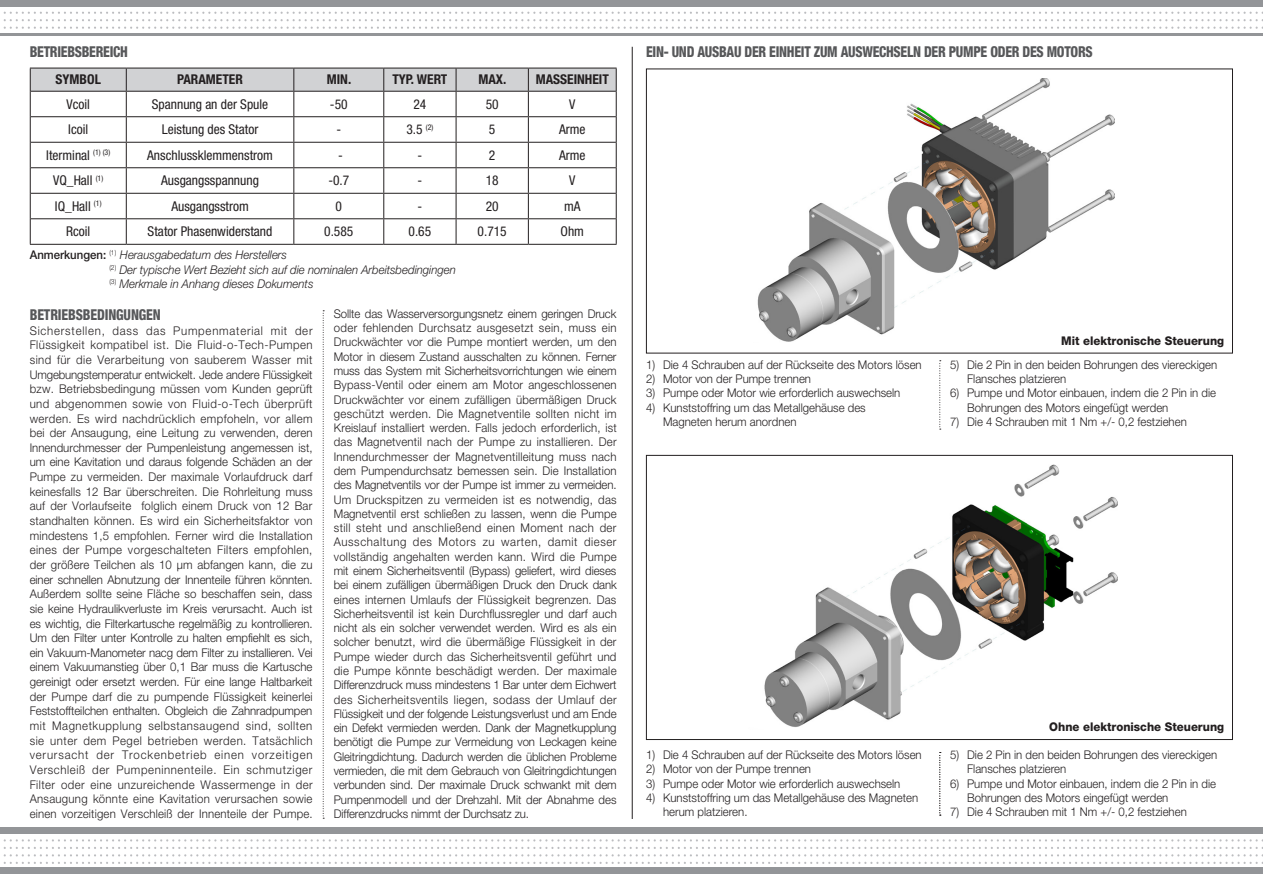
<style>
.page{position:relative;width:1263px;height:893px;background:#fff}
.page>*{position:absolute;margin:0;border:0;box-sizing:border-box;transform-origin:0 0}
.Normale{font:800 condensed 15px "Helvetica Neue LT Std";letter-spacing:-.02em;color:#57585a;scale:.9 1}
.t1{font:condensed 13.5px "Helvetica Neue LT Std";color:#231f20}
.t2{font:700 condensed 13.5px "Helvetica Neue LT Std";color:#231f20}
.Normale-2{font:300 12px/14.2px "Helvetica Neue LT Std";color:#231f20;scale:.95 1}
.Normale-3{font:italic 300 12px/14.2px "Helvetica Neue LT Std";color:#231f20;scale:.95 1}
.Normale-4{font:800 12px "Helvetica Neue LT Std";color:#231f20;scale:.95 1}
.s1{font-weight:500;font-style:normal}
</style>
<div class="page">
<hr style="left:632px;top:47px;width:1px;height:772px;background:#231f20">
<hr style="left:30px;top:244px;width:96px;height:1px;background:#231f20">
<hr style="left:126px;top:244px;width:168px;height:1px;background:#231f20">
<hr style="left:294px;top:244px;width:90px;height:1px;background:#231f20">
<hr style="left:384px;top:244px;width:72px;height:1px;background:#231f20">
<hr style="left:456px;top:244px;width:72px;height:1px;background:#231f20">
<hr style="left:528px;top:244px;width:89px;height:1px;background:#231f20">
<svg style="left:30px;top:68px;width:587px;height:176px"></svg>
<svg style="left:939px;top:752px;width:2px;height:64px"></svg>
<svg style="left:939px;top:360px;width:2px;height:70px"></svg>
<div style="left:646px;top:69px;width:587px;height:284px;border:1px solid #231f20"></div>
<div style="left:646px;top:455px;width:587px;height:285px;border:1px solid #231f20"></div>
<img style="left:757px;top:78px;width:357px;height:264px">
<img style="left:764px;top:465px;width:354px;height:262px">
<div style="left:0;top:868px;width:1263px;height:6px;background:#939598"></div>
<div style="left:0;top:828px;width:1263px;height:6px;background:#939598"></div>
<svg style="left:3px;top:839px;width:1260px;height:2px"></svg>
<svg style="left:3px;top:847px;width:1260px;height:9px"></svg>
<svg style="left:3px;top:862px;width:1260px;height:2px"></svg>
<div style="left:0;top:0;width:1263px;height:6px;background:#939598"></div>
<svg style="left:3px;top:27px;width:1260px;height:2px"></svg>
<svg style="left:3px;top:12px;width:1260px;height:9px"></svg>
<hr style="left:0;top:33px;width:1263px;height:3px;background:#939598">
<svg style="left:323px;top:310px;width:1px;height:509px"></svg>
<p class="Normale" style="left:30px;top:43px;width:111px">BETRIEBSBEREICH</p>
<p class="t2" style="left:56px;top:71px;width:47px">SYMBOL</p>
<p class="t2" style="left:177px;top:71px;width:67px">PARAMETER</p>
<p class="t2" style="left:327px;top:71px;width:26px">MIN.</p>
<p class="t2" style="left:392px;top:71px;width:56px">TYP. WERT</p>
<p class="t2" style="left:478px;top:71px;width:29px">MAX.</p>
<p class="t2" style="left:536px;top:71px;width:75px">MASSEINHEIT</p>
<p class="t1" style="left:67px;top:96px;width:25px">Vcoil</p>
<p class="t1" style="left:152px;top:96px;width:118px">Spannung an der Spule</p>
<p class="t1" style="left:330px;top:96px;width:19px">-50</p>
<p class="t1" style="left:413px;top:96px;width:14px">24</p>
<p class="t1" style="left:486px;top:96px;width:14px">50</p>
<p class="t1" style="left:569px;top:96px;width:8px">V</p>
<p class="t1" style="left:68px;top:122px;width:22px">Icoil</p>
<p class="t1" style="left:162px;top:122px;width:98px">Leistung des Stator</p>
<p class="t1" style="left:336px;top:122px;width:6px">-</p>
<p class="t1" style="left:406px;top:122px;width:29px">3.5 <sup>(2)</sup></p>
<p class="t1" style="left:489px;top:122px;width:8px">5</p>
<p class="t1" style="left:559px;top:122px;width:28px">Arme</p>
<p class="t1" style="left:46px;top:147px;width:66px">Iterminal <sup>(1)</sup> <sup>(3)</sup></p>
<p class="t1" style="left:147px;top:147px;width:127px">Anschlussklemmenstrom</p>
<p class="t1" style="left:338px;top:147px;width:6px">-</p>
<p class="t1" style="left:418px;top:147px;width:6px">-</p>
<p class="t1" style="left:489px;top:147px;width:8px">2</p>
<p class="t1" style="left:559px;top:147px;width:28px">Arme</p>
<p class="t1" style="left:53px;top:173px;width:52px">VQ_Hall <sup>(1)</sup></p>
<p class="t1" style="left:161px;top:173px;width:99px">Ausgangsspannung</p>
<p class="t1" style="left:328px;top:173px;width:22px">-0.7</p>
<p class="t1" style="left:418px;top:173px;width:6px">-</p>
<p class="t1" style="left:486px;top:173px;width:14px">18</p>
<p class="t1" style="left:569px;top:173px;width:8px">V</p>
<p class="t1" style="left:55px;top:198px;width:48px">IQ_Hall <sup>(1)</sup></p>
<p class="t1" style="left:171px;top:198px;width:79px">Ausgangsstrom</p>
<p class="t1" style="left:336px;top:198px;width:8px">0</p>
<p class="t1" style="left:418px;top:198px;width:6px">-</p>
<p class="t1" style="left:486px;top:198px;width:14px">20</p>
<p class="t1" style="left:564px;top:198px;width:18px">mA</p>
<p class="t1" style="left:66px;top:224px;width:26px">Rcoil</p>
<p class="t1" style="left:148px;top:224px;width:126px">Stator Phasenwiderstand</p>
<p class="t1" style="left:324px;top:224px;width:31px">0.585</p>
<p class="t1" style="left:409px;top:224px;width:24px">0.65</p>
<p class="t1" style="left:478px;top:224px;width:31px">0.715</p>
<p class="t1" style="left:560px;top:224px;width:25px">Ohm</p>
<p class="Normale-3" style="left:109px;top:248px;width:366px;text-indent:-80px"><span class="s1">Anmerkungen:</span> <sup>(1)</sup> Herausgabedatum des Herstellers<br><sup>(2)</sup> Der typische Wert Bezieht sich auf die nominalen Arbeitsbedingingen <sup>(3)</sup> Merkmale in Anhang dieses Dokuments</p>
<p class="Normale" style="left:30px;top:305px;width:147px">BETRIEBSBEDINGUNGEN</p>
<p class="Normale-2" style="left:30px;top:323px;width:299px;line-height:14.7px;text-align:justify">Sicherstellen, dass das Pumpenmaterial mit der Flüssigkeit kompatibel ist. Die Fluid-o-Tech-Pumpen sind für die Verarbeitung von sauberem Wasser mit Umgebungstemperatur entwickelt. Jede andere Flüssigkeit bzw. Betriebsbedingung müssen vom Kunden geprüft und abgenommen sowie von Fluid-o-Tech überprüft werden. Es wird nachdrücklich empfoheln, vor allem bei der Ansaugung, eine Leitung zu verwenden, deren Innendurchmesser der Pumpenleistung angemessen ist, um eine Kavitation und daraus folgende Schäden an der Pumpe zu vermeiden. Der maximale Vorlaufdruck darf keinesfalls 12 Bar überschreiten. Die Rohrleitung muss auf der Vorlaufseite folglich einem Druck von 12 Bar standhalten können. Es wird ein Sicherheitsfaktor von mindestens 1,5 empfohlen. Ferner wird die Installation eines der Pumpe vorgeschalteten Filters empfohlen, der größere Teilchen als 10 µm abfangen kann, die zu einer schnellen Abnutzung der Innenteile führen könnten.<br>Außerdem sollte seine Fläche so beschaffen sein, dass sie keine Hydraulikverluste im Kreis verursacht. Auch ist es wichtig, die Filterkartusche regelmäßig zu kontrollieren.<br>Um den Filter unter Kontrolle zu halten empfiehlt es sich, ein Vakuum-Manometer nacg dem Filter zu installieren. Vei einem Vakuumanstieg über 0,1 Bar muss die Kartusche gereinigt oder ersetzt werden. Für eine lange Haltbarkeit der Pumpe darf die zu pumpende Flüssigkeit keinerlei Feststoffteilchen enthalten. Obgleich die Zahnradpumpen mit Magnetkupplung selbstansaugend sind, sollten sie unter dem Pegel betrieben werden. Tatsächlich verursacht der Trockenbetrieb einen vorzeitigen Verschleiß der Pumpeninnenteile. Ein schmutziger Filter oder eine unzureichende Wassermenge in der Ansaugung könnte eine Kavitation verursachen sowie einen vorzeitigen Verschleiß der Innenteile der Pumpe.</p>
<p class="Normale-2" style="left:334px;top:306px;width:299px;text-align:justify">Sollte das Wasserversorgungsnetz einem geringen Druck oder fehlenden Durchsatz ausgesetzt sein, muss ein Druckwächter vor die Pumpe montiert werden, um den Motor in diesem Zustand ausschalten zu können. Ferner muss das System mit Sicherheitsvorrichtungen wie einem Bypass-Ventil oder einem am Motor angeschlossenen Druckwächter vor einem zufälligen übermäßigen Druck geschützt werden. Die Magnetventile sollten nicht im Kreislauf installiert werden. Falls jedoch erforderlich, ist das Magnetventil nach der Pumpe zu installieren. Der Innendurchmesser der Magnetventilleitung muss nach dem Pumpendurchsatz bemessen sein. Die Installation des Magnetventils vor der Pumpe ist immer zu vermeiden.<br>Um Druckspitzen zu vermeiden ist es notwendig, das Magnetventil erst schließen zu lassen, wenn die Pumpe still steht und anschließend einen Moment nach der Ausschaltung des Motors zu warten, damit dieser vollständig angehalten werden kann. Wird die Pumpe mit einem Sicherheitsventil (Bypass) geliefert, wird dieses bei einem zufälligen übermäßigen Druck den Druck dank eines internen Umlaufs der Flüssigkeit begrenzen. Das Sicherheitsventil ist kein Durchflussregler und darf auch nicht als ein solcher verwendet werden. Wird es als ein solcher benutzt, wird die übermäßige Flüssigkeit in der Pumpe wieder durch das Sicherheitsventil geführt und die Pumpe könnte beschädigt werden. Der maximale Differenzdruck muss mindestens 1 Bar unter dem Eichwert des Sicherheitsventils liegen, sodass der Umlauf der Flüssigkeit und der folgende Leistungsverlust und am Ende ein Defekt vermieden werden. Dank der Magnetkupplung benötigt die Pumpe zur Vermeidung von Leckagen keine Gleitringdichtung. Dadurch werden die üblichen Probleme vermieden, die mit dem Gebrauch von Gleitringdichtungen verbunden sind. Der maximale Druck schwankt mit dem Pumpenmodell und der Drehzahl. Mit der Abnahme des Differenzdrucks nimmt der Durchsatz zu.</p>
<p class="Normale" style="left:646px;top:43px;width:498px">EIN- UND AUSBAU DER EINHEIT ZUM AUSWECHSELN DER PUMPE ODER DES MOTORS</p>
<p class="Normale-2" style="left:646px;top:357px;width:292px">1) Die 4 Schrauben auf der Rückseite des Motors lösen</p>
<p class="Normale-2" style="left:646px;top:372px;width:175px">2) Motor von der Pumpe trennen</p>
<p class="Normale-2" style="left:646px;top:386px;width:269px">3) Pumpe oder Motor wie erforderlich auswechseln</p>
<p class="Normale-2" style="left:646px;top:400px;width:233px">4) Kunststoffring um das Metallgehäuse des</p>
<p class="Normale-2" style="left:663px;top:414px;width:142px">Magneten herum anordnen</p>
<p class="Normale-4" style="left:1061px;top:333px;width:173px">Mit elektronische Steuerung</p>
<p class="Normale-2" style="left:967px;top:357px;width:265px;text-indent:-17px">5) Die 2 Pin in den beiden Bohrungen des viereckigen<br>Flansches platzieren</p>
<p class="Normale-2" style="left:967px;top:386px;width:264px;text-indent:-17px">6) Pumpe und Motor einbauen, indem die 2 Pin in die<br>Bohrungen des Motors eingefügt werden</p>
<p class="Normale-2" style="left:950px;top:414px;width:251px">7) Die 4 Schrauben mit 1 Nm +/- 0,2 festziehen</p>
<p class="Normale-2" style="left:646px;top:747px;width:292px">1) Die 4 Schrauben auf der Rückseite des Motors lösen</p>
<p class="Normale-2" style="left:646px;top:762px;width:175px">2) Motor von der Pumpe trennen</p>
<p class="Normale-2" style="left:646px;top:776px;width:269px">3) Pumpe oder Motor wie erforderlich auswechseln</p>
<p class="Normale-2" style="left:663px;top:790px;width:270px;text-indent:-17px">4) Kunststoffring um das Metallgehäuse des Magneten herum platzieren.</p>
<p class="Normale-4" style="left:1049px;top:720px;width:186px">Ohne elektronische Steuerung</p>
<p class="Normale-2" style="left:967px;top:747px;width:265px;text-indent:-17px">5) Die 2 Pin in den beiden Bohrungen des viereckigen<br>Flansches platzieren</p>
<p class="Normale-2" style="left:967px;top:776px;width:264px;text-indent:-17px">6) Pumpe und Motor einbauen, indem die 2 Pin in die<br>Bohrungen des Motors eingefügt werden</p>
<p class="Normale-2" style="left:950px;top:804px;width:251px">7) Die 4 Schrauben mit 1 Nm +/- 0,2 festziehen</p>
</div>
